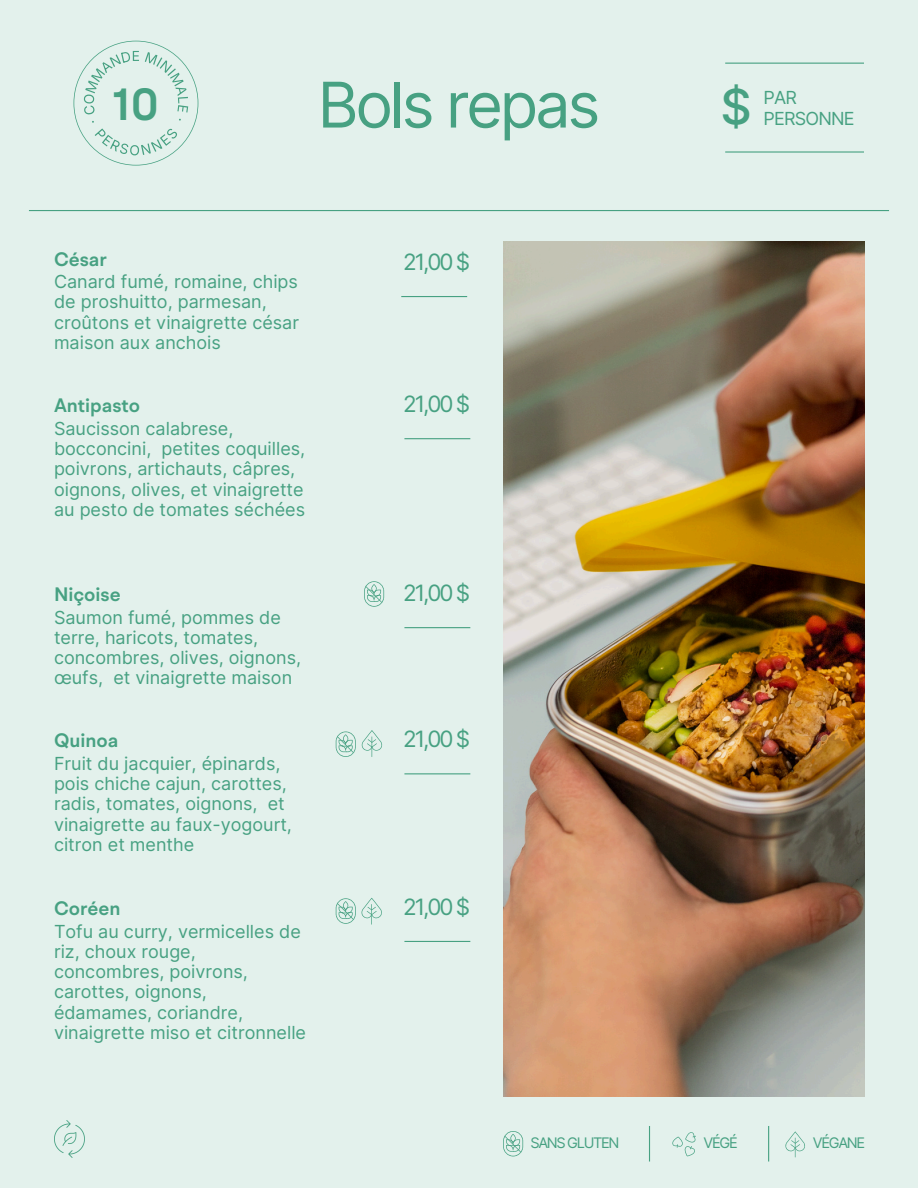
<style>
.page{position:relative;width:918px;height:1188px;background:#e3f1ec}
.page>*{position:absolute;margin:0;border:0;box-sizing:border-box;transform-origin:0 0}
.t1{font:63px "Inter";letter-spacing:-.05em;color:#47a182}
.t2{font:500 48.75px "Inter";color:#47a182}
.t3{font:600 45px "BR Hendrix";color:#47a182}
.t4{font:22.5px "Inter";letter-spacing:-.09em;color:#47a182}
.t5{font:600 19.5px "BR Hendrix";color:#47a182}
.t6{font:18px/20.2px "Inter";color:#47a182}
.t7{font:18px "Inter";letter-spacing:-.045em;color:#47a182}
.t8{font:14.55px "Inter";letter-spacing:-.09em;color:#47a182}
</style>
<div class="page">
<hr style="left:725px;top:63px;width:139px;height:1px;background:#47a182">
<hr style="left:725px;top:151px;width:139px;height:2px;background:#47a182">
<svg style="left:74px;top:41px;width:124px;height:125px"></svg>
<hr style="left:649px;top:1126px;width:1px;height:36px;background:#47a182">
<hr style="left:768px;top:1126px;width:1px;height:36px;background:#47a182">
<svg style="left:672px;top:1132px;width:24px;height:24px"></svg>
<svg style="left:785px;top:1132px;width:20px;height:25px"></svg>
<svg style="left:503px;top:1131px;width:20px;height:25px"></svg>
<hr style="left:29px;top:210px;width:860px;height:1px;background:#47a182">
<hr style="left:401px;top:296px;width:66px;height:1px;background:#47a182">
<hr style="left:404px;top:438px;width:66px;height:1px;background:#47a182">
<hr style="left:404px;top:627px;width:66px;height:1px;background:#47a182">
<hr style="left:404px;top:773px;width:66px;height:1px;background:#47a182">
<hr style="left:404px;top:941px;width:66px;height:1px;background:#47a182">
<img style="left:503px;top:241px;width:361px;height:855px">
<svg style="left:364px;top:581px;width:20px;height:26px"></svg>
<svg style="left:336px;top:730px;width:46px;height:27px"></svg>
<svg style="left:336px;top:898px;width:46px;height:27px"></svg>
<img style="left:54px;top:1120px;width:30px;height:37px">
<h4 class="t3" style="left:111px;top:75px;width:50px">10</h4>
<p class="t1" style="left:318px;top:67px;width:284px">Bols repas</p>
<p class="t5" style="left:54px;top:246px;width:54px">César</p>
<p class="t6" style="left:54px;top:272px;width:247px">Canard fumé, romaine, chips de proshuitto, parmesan, croûtons et vinaigrette césar maison aux anchois</p>
<p class="t4" style="left:403px;top:248px;width:68px">21,00 $</p>
<p class="t5" style="left:54px;top:393px;width:88px">Antipasto</p>
<p class="t4" style="left:403px;top:391px;width:68px">21,00 $</p>
<p class="t6" style="left:54px;top:418px;width:253px">Saucisson calabrese, bocconcini, petites coquilles, poivrons, artichauts, câpres, oignons, olives, et vinaigrette au pesto de tomates séchées</p>
<p class="t5" style="left:54px;top:582px;width:68px">Niçoise</p>
<p class="t4" style="left:403px;top:580px;width:68px">21,00 $</p>
<p class="t6" style="left:54px;top:607px;width:249px">Saumon fumé, pommes de terre, haricots, tomates, concombres, olives, oignons, œufs, et vinaigrette maison</p>
<h2 class="t5" style="left:54px;top:728px;width:66px">Quinoa</h2>
<h2 class="t4" style="left:403px;top:726px;width:68px">21,00 $</h2>
<h2 class="t6" style="left:54px;top:753px;width:240px">Fruit du jacquier, épinards, pois chiche cajun, carottes, radis, tomates, oignons, et vinaigrette au faux-yogourt, citron et menthe</h2>
<h2 class="t5" style="left:54px;top:896px;width:68px">Coréen</h2>
<h2 class="t4" style="left:403px;top:893px;width:68px">21,00 $</h2>
<h2 class="t6" style="left:54px;top:921px;width:254px">Tofu au curry, vermicelles de riz, choux rouge, concombres, poivrons, carottes, oignons, édamames, coriandre, vinaigrette miso et citronnelle</h2>
<h3 class="t2" style="left:720px;top:77px;width:33px">$</h3>
<h4 class="t6" style="left:764px;top:88px;width:35px">PAR</h4>
<h4 class="t7" style="left:764px;top:107px;width:93px">PERSONNE</h4>
<h4 class="t8" style="left:530px;top:1134px;width:91px">SANS GLUTEN</h4>
<h4 class="t8" style="left:704px;top:1134px;width:36px">VÉGÉ</h4>
<h4 class="t8" style="left:813px;top:1134px;width:54px">VÉGANE</h4>
</div>
